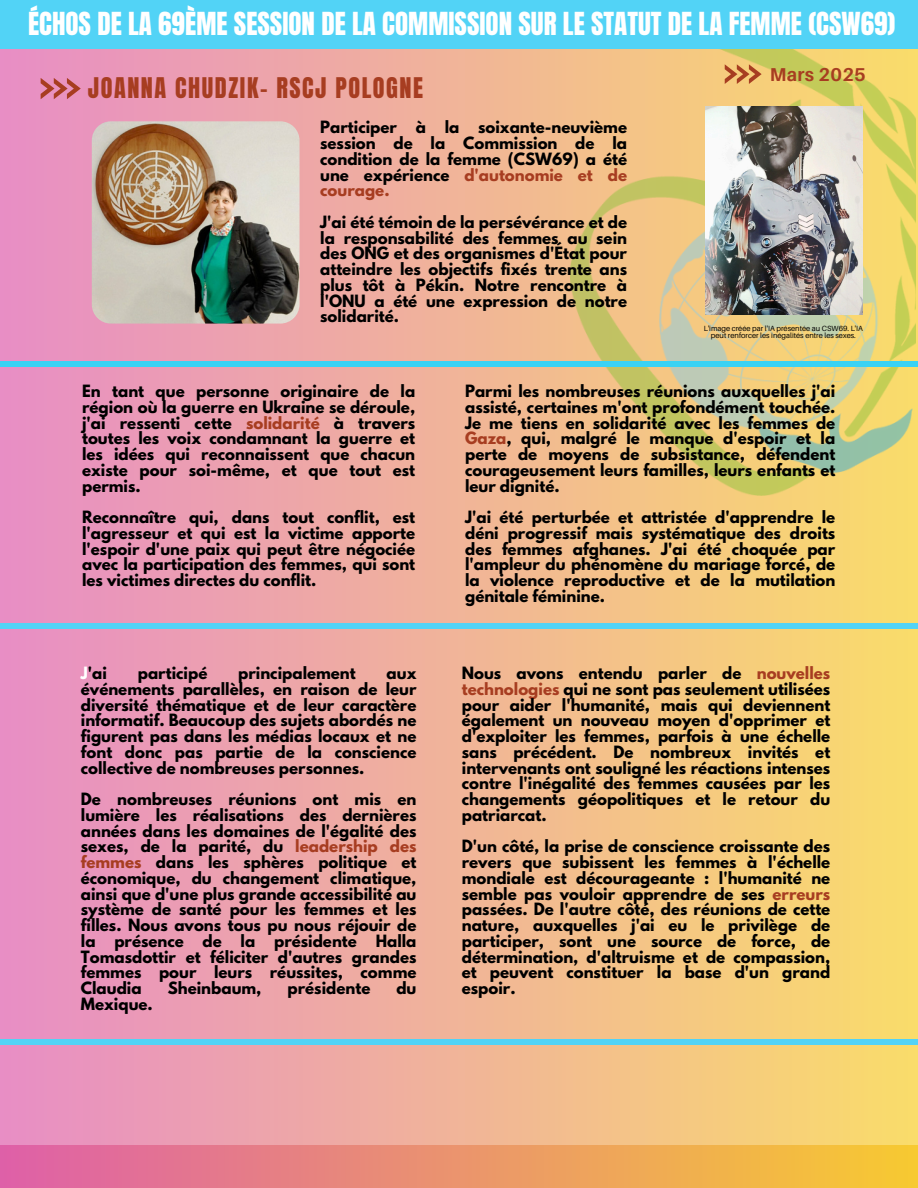
<style>
.page{position:relative;width:918px;height:1188px;background:#fff}
.page>*{position:absolute;margin:0;border:0;box-sizing:border-box;transform-origin:0 0}
.t1{font:27px "Anton";color:#fff}
.t2{font:24.15px "Anton";letter-spacing:.065em;color:#a73d21}
.t3{font:700 18.6px "Aileron";letter-spacing:.015em;color:#a73d21}
.t4{font:700 15px/15.8px "League Spartan";color:#000;text-align:justify}
.t5{font:7.5px/7.5px "Aileron";color:#000;text-align:center}
.s1{color:#a73d21}
.s2{color:#fff}
</style>
<div class="page">
<div style="left:0;top:0;width:918px;height:1188px;background:linear-gradient(to right,#e78dc6,#f9dc6b)"></div>
<img style="left:570px;top:48px;width:346px;height:448px">
<div style="left:0;top:361px;width:918px;height:6px;background:#39d2f4"></div>
<svg style="left:41px;top:78px;width:40px;height:21px"></svg>
<svg style="left:725px;top:64px;width:37px;height:19px"></svg>
<div style="left:0;top:0;width:918px;height:48px;background:#52d3f6"></div>
<div style="left:0;top:1145px;width:918px;height:43px;background:linear-gradient(to right,#df5fa8,#f7ca31)"></div>
<div style="left:0;top:623px;width:918px;height:6px;background:#52d3f6"></div>
<div style="left:0;top:1039px;width:918px;height:5px;background:#52d3f6"></div>
<img style="left:706px;top:106px;width:156px;height:209px">
<img style="left:92px;top:121px;width:208px;height:203px;border-radius:19px">
<h4 class="t1" style="left:28px;top:5px;width:869px">ÉCHOS DE LA 69ÈME SESSION DE LA COMMISSION SUR LE STATUT DE LA FEMME (CSW69)</h4>
<h1 class="t2" style="left:88px;top:71px;width:337px">JOANNA CHUDZIK- RSCJ POLOGNE</h1>
<h3 class="t4" style="left:320px;top:121px;width:308px">Participer à la soixante-neuvième session de la Commission de la condition de la femme (CSW69) a été une expérience <span class="s1">d'autonomie et de courage.</span></h3>
<p class="t4" style="left:320px;top:216px;width:308px">J'ai été témoin de la persévérance et de la responsabilité des femmes au sein des ONG et des organismes d'État pour atteindre les objectifs fixés trente ans plus tôt à Pékin. Notre rencontre à l'ONU a été une expression de notre solidarité.</p>
<h4 class="t3" style="left:770px;top:63px;width:98px">Mars 2025</h4>
<p class="t5" style="left:704px;top:324px;width:161px">L'image créée par l'IA présentée au CSW69. L'IA peut renforcer les inégalités entre les sexes.</p>
<p class="t4" style="left:82px;top:385px;width:335px">En tant que personne originaire de la région où la guerre en Ukraine se déroule, j'ai ressenti cette <span class="s1">solidarité</span> à travers toutes les voix condamnant la guerre et les idées qui reconnaissent que chacun existe pour soi-même, et que tout est permis.</p>
<h4 class="t4" style="left:82px;top:511px;width:335px">Reconnaître qui, dans tout conflit, est l'agresseur et qui est la victime apporte l'espoir d'une paix qui peut être négociée avec la participation des femmes, qui sont les victimes directes du conflit.</h4>
<h2 class="t4" style="left:81px;top:667px;width:28px"><span class="s2">J</span>'ai</h2>
<h2 class="t4" style="left:138px;top:667px;width:71px">participé</h2>
<h2 class="t4" style="left:238px;top:667px;width:119px">principalement</h2>
<h2 class="t4" style="left:81px;top:667px;width:337px;text-indent:306px">aux événements parallèles, en raison de leur diversité thématique et de leur caractère informatif. Beaucoup des sujets abordés ne figurent pas dans les médias locaux et ne font donc pas partie de la conscience collective de nombreuses personnes.</h2>
<p class="t4" style="left:81px;top:793px;width:337px">De nombreuses réunions ont mis en lumière les réalisations des dernières années dans les domaines de l'égalité des sexes, de la parité, du <span class="s1">leadership des femmes</span> dans les sphères politique et économique, du changement climatique, ainsi que d'une plus grande accessibilité au système de santé pour les femmes et les filles. Nous avons tous pu nous réjouir de la</p>
<p class="t4" style="left:81px;top:935px;width:337px;text-indent:295px">Halla Tomasdottir et féliciter d'autres grandes femmes pour leurs réussites, comme Claudia</p>
<p class="t4" style="left:114px;top:935px;width:71px">présence</p>
<p class="t4" style="left:203px;top:935px;width:21px">de</p>
<p class="t4" style="left:241px;top:935px;width:16px">la</p>
<p class="t4" style="left:274px;top:935px;width:84px">présidente</p>
<p class="t4" style="left:168px;top:982px;width:95px">Sheinbaum,</p>
<p class="t4" style="left:288px;top:982px;width:84px">présidente</p>
<p class="t4" style="left:396px;top:982px;width:22px">du</p>
<p class="t4" style="left:81px;top:998px;width:73px">Mexique.</p>
<p class="t4" style="left:465px;top:385px;width:372px">Parmi les nombreuses réunions auxquelles j'ai assisté, certaines m'ont profondément touchée.<br>Je me tiens en solidarité avec les femmes de <span class="s1">Gaza</span>, qui, malgré le manque d'espoir et la perte de moyens de subsistance, défendent courageusement leurs familles, leurs enfants et leur dignité.</p>
<p class="t4" style="left:465px;top:511px;width:372px">J'ai été perturbée et attristée d'apprendre le déni progressif mais systématique des droits des femmes afghanes. J'ai été choquée par l'ampleur du phénomène du mariage forcé, de la violence reproductive et de la mutilation génitale féminine.</p>
<h4 class="t4" style="left:462px;top:667px;width:370px">Nous avons entendu parler de <span class="s1">nouvelles technologies</span> qui ne sont pas seulement utilisées pour aider l'humanité, mais qui deviennent également un nouveau moyen d'opprimer et d'exploiter les femmes, parfois à une échelle sans précédent. De nombreux invités et intervenants ont souligné les réactions intenses contre l'inégalité des femmes causées par les changements géopolitiques et le retour du patriarcat.</h4>
<h4 class="t4" style="left:462px;top:840px;width:370px">D'un côté, la prise de conscience croissante des revers que subissent les femmes à l'échelle mondiale est décourageante : l'humanité ne semble pas vouloir apprendre de ses <span class="s1">erreurs </span>passées. De l'autre côté, des réunions de cette nature, auxquelles j'ai eu le privilège de participer, sont une source de force, de détermination, d'altruisme et de compassion, et peuvent constituer la base d'un grand espoir.</h4>
</div>
